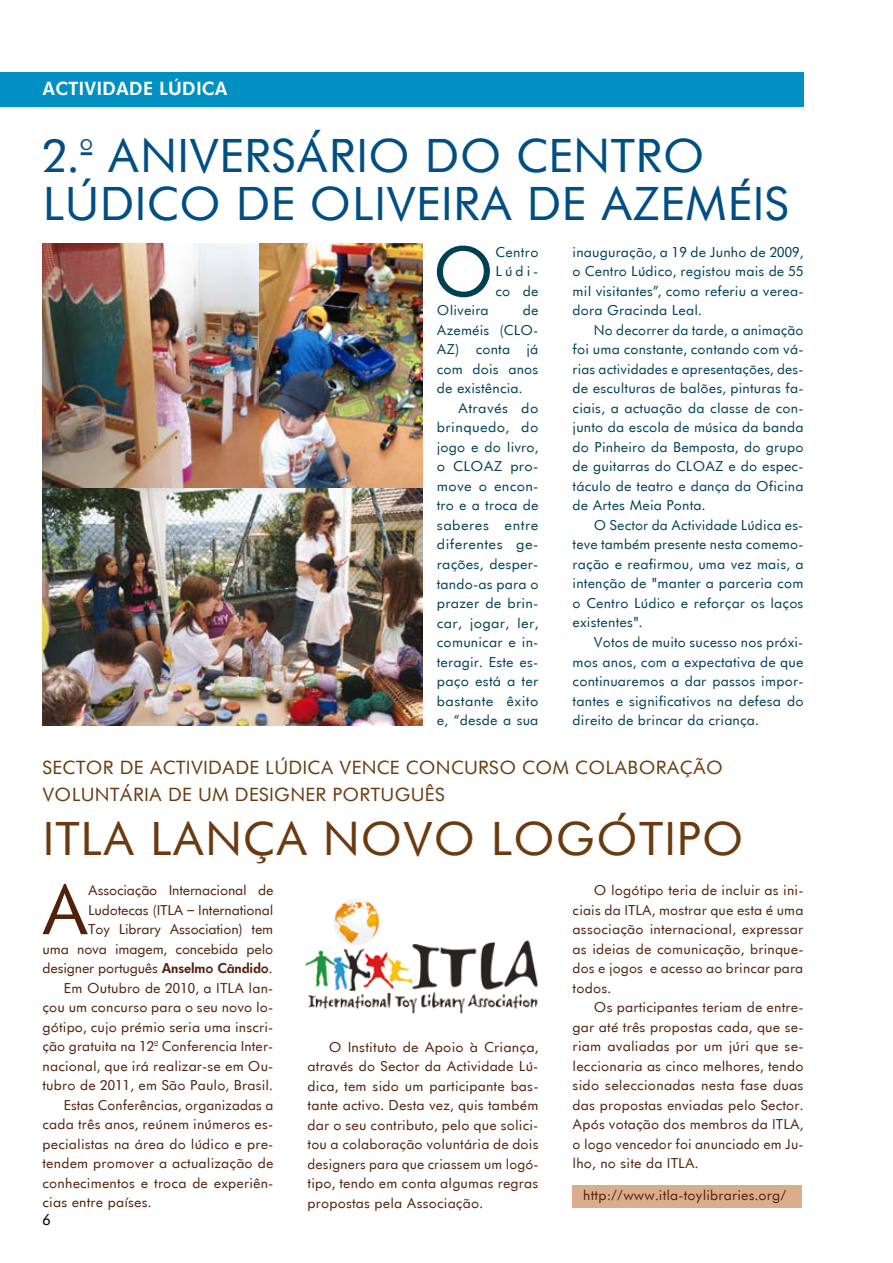
<style>
.page{position:relative;width:893px;height:1263px;background:#fff}
.page>*{position:absolute;margin:0;border:0;box-sizing:border-box;transform-origin:0 0}
.t1{font:66.3px "Futurist";color:#004057}
.t2{font:66.3px "Futurist";color:#51210b}
.t3{font:45px "Futurist";letter-spacing:-.01em;color:#004e84}
.t4{font:45px "Futurist";color:#6b3a0f}
.t5{font:18px "Futurist";color:#6b3a0f}
.t6{font:700 18px "Futurist";color:#fff}
.t7{font:15px "Futurist";color:#000}
.t8{font:13.5px/19.5px "Futurist";color:#51210b;text-align:justify}
.t9{font:13.5px/19.5px "Futurist";color:#004057;text-align:justify}
.t10{font:13.5px "Futurist";letter-spacing:-.025em;color:#51210b}
.s1{font-weight:700}
</style>
<div class="page">
<div style="left:0;top:72px;width:804px;height:34px;background:#0091c2"></div>
<img style="left:305px;top:900px;width:234px;height:114px">
<img style="left:43px;top:243px;width:379px;height:483px">
<div style="left:573px;top:1185px;width:229px;height:23px;background:#dcad8d"></div>
<h3 class="t6" style="left:43px;top:77px;width:66px">ACTIVIDAD</h3>
<h3 class="t6" style="left:143px;top:77px;width:86px">E LÚDICA</h3>
<h2 class="t3" style="left:43px;top:126px;width:125px">2.º Aniversário</h2>
<h2 class="t3" style="left:425px;top:126px;width:123px">do Centro</h2>
<h2 class="t3" style="left:43px;top:175px;width:333px">Lúdico de Oliveira</h2>
<h2 class="t3" style="left:527px;top:175px;width:242px">de Azeméis</h2>
<h1 class="t1" style="left:433px;top:230px;width:64px">O</h1>
<p class="t9" style="left:495px;top:242px;width:45px">Centro Lúdi&shy;co de</p>
<p class="t9" style="left:437px;top:301px;width:54px">Oliveira</p>
<p class="t9" style="left:437px;top:301px;width:103px;text-indent:86px">de Azeméis (CLO-AZ) conta já com dois anos de existência.</p>
<p class="t9" style="left:437px;top:398px;width:103px;text-indent:21px">Através do brinquedo, do jogo e do livro, o CLOAZ pro&shy;move o encon&shy;tro e a troca de saberes entre diferentes ge&shy;rações, desper&shy;tando-as para o prazer de brin&shy;car, jogar, ler, comunicar e in&shy;teragir. Este es&shy;paço está a ter bastante êxito e, “desde a sua</p>
<p class="t9" style="left:573px;top:242px;width:233px">inauguração, a 19 de Junho de 2009, o Centro Lúdico, registou mais de 55 mil visitantes”, como referiu a verea&shy;dora Gracinda Leal.</p>
<p class="t9" style="left:573px;top:320px;width:233px;text-indent:21px">No decorrer da tarde, a animação foi uma constante, contando com vá&shy;rias actividades e apresentações, des&shy;de esculturas de balões, pinturas fa&shy;ciais, a actuação da classe de con&shy;junto da escola de música da banda do Pinheiro da Bemposta, do grupo de guitarras do CLOAZ e do espec&shy;táculo de teatro e dança da Oficina de Artes Meia Ponta.</p>
<p class="t9" style="left:573px;top:515px;width:233px;text-indent:21px">O Sector da Actividade Lúdica es&shy;teve também presente nesta comemo&shy;ração e reafirmou, uma vez mais, a intenção de "manter a parceria com o Centro Lúdico e reforçar os laços existentes".</p>
<p class="t9" style="left:573px;top:632px;width:233px;text-indent:21px">Votos de muito sucesso nos próxi&shy;mos anos, com a expectativa de que continuaremos a dar passos impor&shy;tantes e significativos na defesa do direito de brincar da criança.</p>
<h3 class="t5" style="left:43px;top:756px;width:47px">Sector</h3>
<h3 class="t5" style="left:120px;top:756px;width:65px">de Activi</h3>
<h3 class="t5" style="left:208px;top:756px;width:145px">dade Lúdica ven</h3>
<h3 class="t5" style="left:377px;top:756px;width:101px">ce concurso</h3>
<h3 class="t5" style="left:522px;top:756px;width:31px">com</h3>
<h3 class="t5" style="left:575px;top:756px;width:27px">colabora</h3>
<h3 class="t5" style="left:680px;top:756px;width:39px">ção</h3>
<h3 class="t5" style="left:43px;top:783px;width:13px">voluntária</h3>
<h3 class="t5" style="left:168px;top:783px;width:46px">de um</h3>
<h3 class="t5" style="left:235px;top:783px;width:68px">designer</h3>
<h3 class="t5" style="left:332px;top:783px;width:13px">portu</h3>
<h3 class="t5" style="left:395px;top:783px;width:50px">gu ês</h3>
<h2 class="t4" style="left:43px;top:810px;width:137px">ITLA lan</h2>
<h2 class="t4" style="left:243px;top:810px;width:118px">ça novo</h2>
<h2 class="t4" style="left:491px;top:810px;width:175px">logÓtipo</h2>
<h1 class="t2" style="left:42px;top:868px;width:50px">A</h1>
<p class="t10" style="left:88px;top:882px;width:187px">Associação Internacional de</p>
<p class="t10" style="left:88px;top:901px;width:187px">Ludotecas (ITLA – International</p>
<p class="t10" style="left:88px;top:921px;width:187px">Toy Library Association) tem</p>
<p class="t10" style="left:43px;top:940px;width:233px">uma nova imagem, concebida pelo</p>
<p class="t10" style="left:43px;top:960px;width:232px">designer português <span class="s1">Anselmo Cândido</span>.</p>
<p class="t8" style="left:64px;top:978px;width:211px">Em Outubro de 2010, a ITLA lan-</p>
<p class="t8" style="left:43px;top:997px;width:233px">çou um concurso para o seu novo lo-</p>
<p class="t8" style="left:43px;top:1017px;width:233px">gótipo, cujo prémio seria uma inscri-</p>
<p class="t8" style="left:43px;top:1036px;width:232px">ção gratuita na 12ª Conferencia Inter-</p>
<p class="t8" style="left:43px;top:1056px;width:233px">nacional, que irá realizar-se em Ou-</p>
<p class="t8" style="left:43px;top:1075px;width:232px">tubro de 2011, em São Paulo, Brasil.</p>
<p class="t8" style="left:64px;top:1095px;width:211px">Estas Conferências, organizadas a</p>
<p class="t8" style="left:43px;top:1114px;width:232px">cada três anos, reúnem inúmeros es-</p>
<p class="t8" style="left:43px;top:1134px;width:232px">pecialistas na área do lúdico e pre-</p>
<p class="t8" style="left:43px;top:1153px;width:233px">tendem promover a actualização de</p>
<p class="t8" style="left:43px;top:1173px;width:232px">conhecimentos e troca de experiên-</p>
<p class="t8" style="left:43px;top:1192px;width:111px">cias entre países.</p>
<p class="t7" style="left:43px;top:1210px;width:10px">6</p>
<p class="t8" style="left:308px;top:1037px;width:233px;text-indent:21px">O Instituto de Apoio à Criança, através do Sector da Actividade Lú&shy;dica, tem sido um participante bas&shy;tante activo. Desta vez, quis também dar o seu contributo, pelo que solici&shy;tou a colaboração voluntária de dois designers para que criassem um logó&shy;tipo, tendo em conta algumas regras propostas pela Associação.</p>
<p class="t8" style="left:573px;top:880px;width:233px;text-indent:21px">O logótipo teria de incluir as ini&shy;ciais da ITLA, mostrar que esta é uma associação internacional, expressar as ideias de comunicação, brinque&shy;dos e jogos e acesso ao brincar para todos.</p>
<p class="t8" style="left:573px;top:997px;width:233px;text-indent:21px">Os participantes teriam de entre&shy;gar até três propostas cada, que se&shy;riam avaliadas por um júri que se&shy;leccionaria as cinco melhores, tendo sido seleccionadas nesta fase duas das propostas enviadas pelo Sector.<br>Após votação dos membros da ITLA, o logo vencedor foi anunciado em Ju&shy;lho, no site da ITLA.</p>
<p class="t8" style="left:583px;top:1185px;width:205px">http://www.itla-toylibraries.org/</p>
</div>
